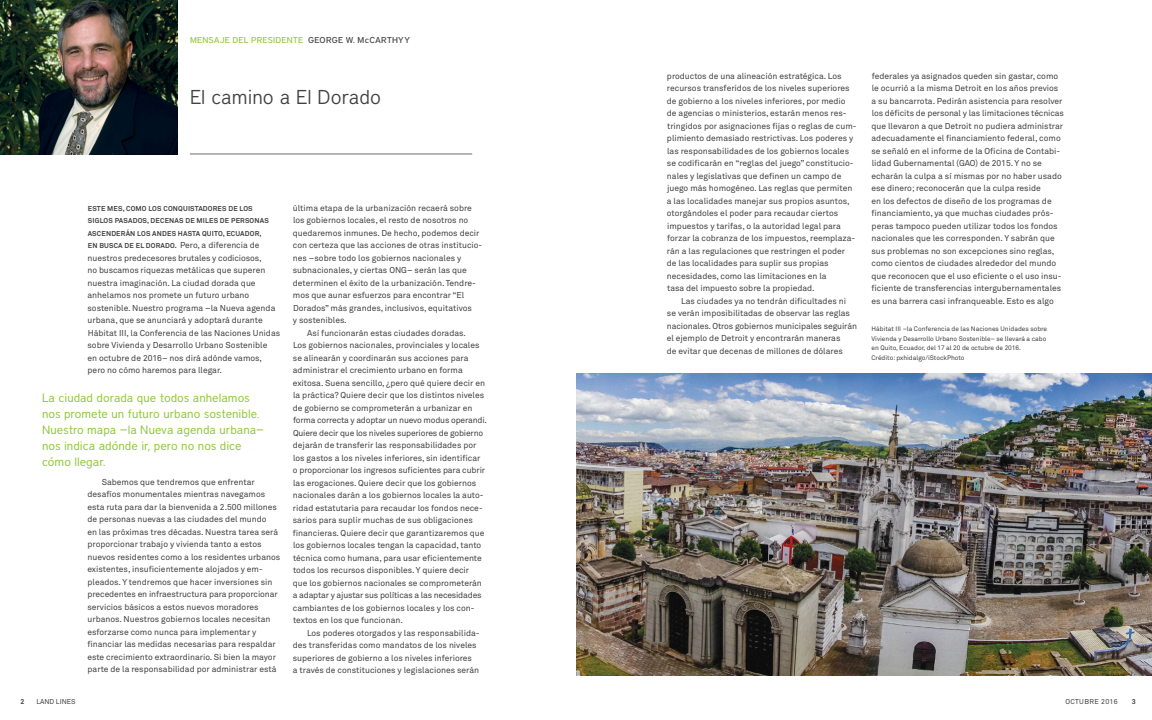
<style>
.page{position:relative;width:1152px;height:720px;background:#fff}
.page>*{position:absolute;margin:0;border:0;box-sizing:border-box;transform-origin:0 0}
.t1{font:300 20px "District";color:#414042}
.t2{font:12px/16px "District";color:#91c73d}
.t3{font:8.5px/12.5px "Akkurat Pro";color:#414042}
.t4{font:8.5px "Akkurat Pro";letter-spacing:-.02em;color:#414042}
.t5{font:500 8.5px "District";letter-spacing:.03em;color:#92c83e}
.t6{font:700 7px/12.5px "Akkurat Pro";letter-spacing:.025em;color:#414042}
.t7{font:7px "Akkurat Pro";letter-spacing:.05em;color:#414042}
.t8{font:7px "Akkurat Pro";color:#414042}
.t9{font:6.5px/9.5px "Akkurat Pro";color:#414042}
.s1{color:#414042}
.s2{font-weight:700;font-size:7px}
</style>
<div class="page">
<hr style="left:190px;top:154px;width:282px;height:1px;background:#6d6e71">
<img style="left:0;top:0;width:178px;height:154px">
<img style="left:576px;top:373px;width:576px;height:302px">
<p class="t5" style="left:190px;top:35px;width:221px">MENSAJE DEL PRESIDENTE <span class="s1">GEORGE W. McCARTHYY</span></p>
<h1 class="t1" style="left:190px;top:85px;width:192px">El camino a El Dorado</h1>
<p class="t6" style="left:88px;top:202px;width:105px">ESTE MES, COMO LOS CONQUISTAD</p>
<p class="t6" style="left:208px;top:202px;width:46px">ORES DE LOS</p>
<p class="t6" style="left:88px;top:215px;width:37px">SI GLOS PASAD</p>
<p class="t6" style="left:88px;top:215px;width:178px;text-indent:50px">OS, DECENAS DE MI LES DE PERSONAS<br>ASCENDERÁN LOS ANDES HASTA</p>
<p class="t6" style="left:202px;top:227px;width:61px">QUITO, ECUADOR,</p>
<p class="t3" style="left:87px;top:239px;width:194px;text-indent:83px"><span class="s2">O.</span> Pero, a diferencia de nuestros predecesores brutales y codiciosos,<br>no buscamos riquezas metálicas que superen nuestra imaginación. La ciudad dorada que anhelamos nos promete un futuro urbano sostenible. Nuestro programa –la Nueva agenda urbana, que se anunciará y adoptará durante Hábitat III, la Conferencia de las Naciones U nidas sobre Vivienda y Desarrollo U rbano Sostenible<br>en octubre de 2016– nos dirá adónde vamos, pero no cómo haremos para llegar.</p>
<p class="t6" style="left:88px;top:240px;width:74px">EN BUSCA DE EL DORAD</p>
<h2 class="t2" style="left:42px;top:390px;width:223px">La ciudad dorada que todos anhelamos nos promete un futuro urbano sostenible.<br>Nuestro mapa —la Nueva agenda urbana— nos indica adónde ir, pero no nos dice cómo llegar.</h2>
<p class="t3" style="left:87px;top:476px;width:194px;text-indent:14px">Sabemos que tendremos que enfrentar desafíos monumentales mientras navegamos esta ruta para dar la bienvenida a 2.500 millones de personas nuevas a las ciudades del mundo<br>en las próximas tres décadas. Nuestra tarea será proporcionar trabajo y vivienda tanto a estos nuevos residentes como a los residentes urbanos existentes, insuficientemente alojados y em&shy;pleados. Y tendremos que hacer inversiones sin precedentes en infraestructura para proporcionar servicios básicos a estos nuevos moradores urbanos. Nuestros gobiernos locales necesitan esforzarse como nunca para implementar y financiar las medidas necesarias para respaldar este crecimiento extraordinario. Si bien la mayor parte de la responsabilidad por administrar está</p>
<p class="t3" style="left:293px;top:202px;width:181px">última etapa de la urbanización recaerá sobre</p>
<p class="t3" style="left:293px;top:214px;width:177px">los gobiernos locales, el resto de nosotros no</p>
<p class="t3" style="left:293px;top:227px;width:188px">quedaremos inmunes. De hecho, podemos decir</p>
<p class="t3" style="left:293px;top:239px;width:191px">con certeza que las acciones de otras institucio-</p>
<p class="t3" style="left:293px;top:252px;width:170px">nes –sobre todo los gobiernos nacionales y</p>
<p class="t3" style="left:293px;top:264px;width:175px">subnacionales, y ciertas ONG– serán las que</p>
<p class="t3" style="left:293px;top:277px;width:185px">determinen el éxito de la urbanización. Tendre-</p>
<p class="t3" style="left:293px;top:289px;width:173px">mos que aunar esfuerzos para encontrar “El</p>
<p class="t3" style="left:293px;top:302px;width:180px">Dorados” más grandes, inclusivos, equitativos</p>
<p class="t3" style="left:293px;top:314px;width:55px">y sostenibles.</p>
<p class="t3" style="left:307px;top:327px;width:160px">Así funcionarán estas ciudades doradas.</p>
<p class="t3" style="left:293px;top:339px;width:188px">Los gobiernos nacionales, provinciales y locales</p>
<p class="t3" style="left:293px;top:352px;width:177px">se alinearán y coordinarán sus acciones para</p>
<p class="t3" style="left:293px;top:364px;width:171px">administrar el crecimiento urbano en forma</p>
<p class="t3" style="left:293px;top:377px;width:194px">exitosa. Suena sencillo, ¿pero qué quiere decir en</p>
<p class="t3" style="left:293px;top:389px;width:193px">la práctica? Quiere decir que los distintos niveles</p>
<p class="t3" style="left:293px;top:402px;width:181px">de gobierno se comprometerán a urbanizar en</p>
<p class="t4" style="left:293px;top:415px;width:195px">forma correcta y adoptar un nuevo modus operandi.</p>
<p class="t4" style="left:293px;top:428px;width:192px">Quiere decir que los niveles superiores de gobierno</p>
<p class="t3" style="left:293px;top:439px;width:185px">dejarán de transferir las responsabilidades por</p>
<p class="t3" style="left:293px;top:452px;width:189px">los gastos a los niveles inferiores, sin identificar</p>
<p class="t3" style="left:293px;top:464px;width:194px">o proporcionar los ingresos suficientes para cubrir</p>
<p class="t3" style="left:293px;top:477px;width:185px">las erogaciones. Quiere decir que los gobiernos</p>
<p class="t3" style="left:293px;top:489px;width:192px">nacionales darán a los gobiernos locales la auto-</p>
<p class="t3" style="left:293px;top:502px;width:191px">ridad estatutaria para recaudar los fondos nece-</p>
<p class="t3" style="left:293px;top:514px;width:182px">sarios para suplir muchas de sus obligaciones</p>
<p class="t3" style="left:293px;top:527px;width:193px">financieras. Quiere decir que garantizaremos que</p>
<p class="t3" style="left:293px;top:539px;width:190px">los gobiernos locales tengan la capacidad, tanto</p>
<p class="t3" style="left:293px;top:552px;width:190px">técnica como humana, para usar eficientemente</p>
<p class="t3" style="left:293px;top:564px;width:178px">todos los recursos disponibles. Y quiere decir</p>
<p class="t3" style="left:293px;top:577px;width:191px">que los gobiernos nacionales se comprometerán</p>
<p class="t4" style="left:293px;top:590px;width:190px">a adaptar y ajustar sus políticas a las necesidades</p>
<p class="t3" style="left:293px;top:602px;width:183px">cambiantes de los gobiernos locales y los con-</p>
<p class="t3" style="left:293px;top:614px;width:111px">textos en los que funcionan.</p>
<p class="t3" style="left:307px;top:627px;width:174px">Los poderes otorgados y las responsabilida-</p>
<p class="t3" style="left:293px;top:639px;width:185px">des transferidas como mandatos de los niveles</p>
<p class="t3" style="left:293px;top:652px;width:181px">superiores de gobierno a los niveles inferiores</p>
<p class="t3" style="left:293px;top:664px;width:188px">a través de constituciones y legislaciones serán</p>
<p class="t3" style="left:667px;top:70px;width:191px">productos de una alineación estratégica. Los recursos transferidos de los niveles superiores de gobierno a los niveles inferiores, por medio de agencias o ministerios, estarán menos res&shy;tringidos por asignaciones fijas o reglas de cum&shy;plimiento demasiado restrictivas. Los poderes y las responsabilidades de los gobiernos locales se codificarán en “reglas del juego” constitucio&shy;nales y legislativas que definen un campo de juego más homogéneo. Las reglas que permiten a las localidades manejar sus propios asuntos, otorgándoles el poder para recaudar ciertos impuestos y tarifas, o la autoridad legal para forzar la cobranza de los impuestos, reemplaza&shy;rán a las regulaciones que restringen el poder de las localidades para suplir sus propias necesidades, como las limitaciones en la<br>tasa del impuesto sobre la propiedad.</p>
<p class="t3" style="left:667px;top:295px;width:192px;text-indent:14px">Las ciudades ya no tendrán dificultades ni se verán imposibilitadas de observar las reglas nacionales. Otros gobiernos municipales seguirán el ejemplo de Detroit y encontrarán maneras<br>de evitar que decenas de millones de dólares</p>
<p class="t3" style="left:871px;top:70px;width:194px">federales ya asignados queden sin gastar, como le ocurrió a la misma Detroit en los años previos a su bancarrota. Pedirán asistencia para resolver los déficits de personal y las limitaciones técnicas que llevaron a que Detroit no pudiera administrar adecuadamente el financiamiento federal, como se señaló en el informe de la Oficina de Contabi&shy;lidad Gubernamental (GAO) de 2015. Y no se echarán la culpa a sí mismas por no haber usado ese dinero; reconocerán que la culpa reside<br>en los defectos de diseño de los programas de financiamiento, ya que muchas ciudades prós&shy;peras tampoco pueden utilizar todos los fondos nacionales que les corresponden. Y sabrán que sus problemas no son excepciones sino reglas, como cientos de ciudades alrededor del mundo que reconocen que el uso eficiente o el uso insu&shy;ficiente de transferencias intergubernamentales es una barrera casi infranqueable. Esto es algo</p>
<p class="t9" style="left:872px;top:325px;width:177px">Hábitat III –la Conferencia de las Naciones U nidades sobre Vivienda y Desarrollo U rbano Sostenible– se llevará a cabo en Quito, Ecuador, del 17 al 20 de octubre de 2016.<br>Crédito: pxhidalgo/iStockPhoto</p>
<p class="t6" style="left:21px;top:696px;width:5px">2</p>
<p class="t8" style="left:36px;top:698px;width:41px">LAND LINES</p>
<p class="t7" style="left:1066px;top:698px;width:54px">OCTubre 2016</p>
<p class="t6" style="left:1132px;top:696px;width:5px">3</p>
</div>
